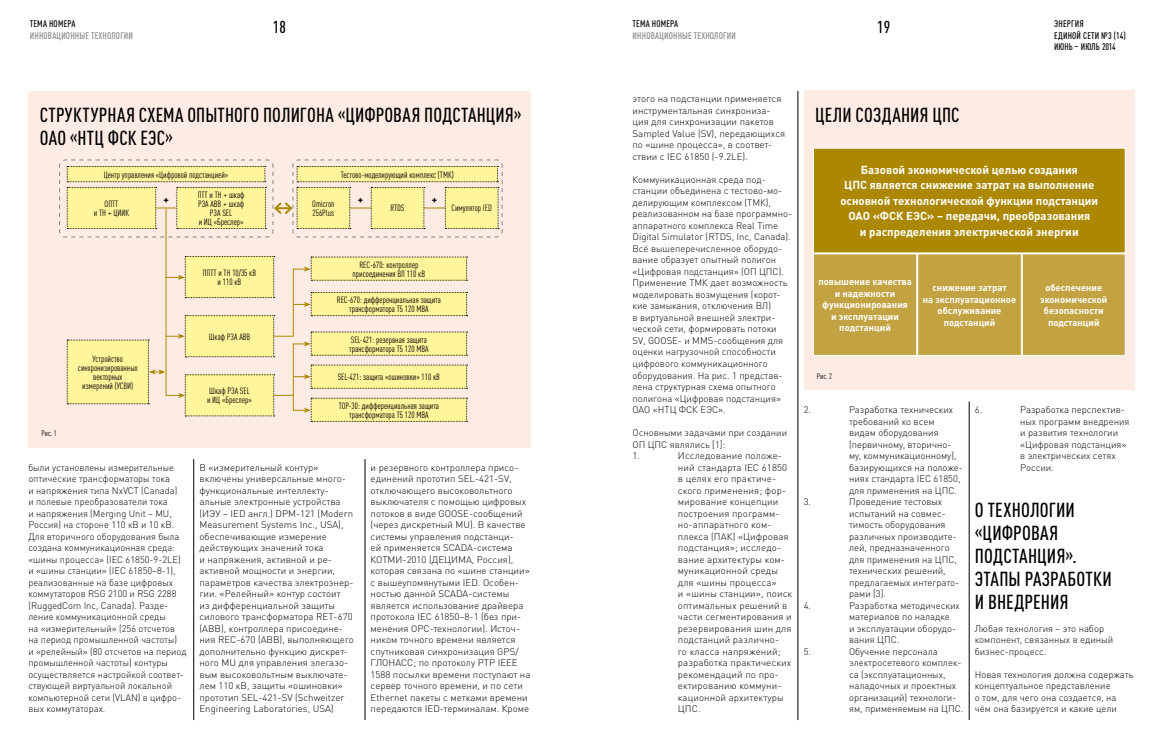
<style>
.page{position:relative;width:1163px;height:752px;background:#fff}
.page>*{position:absolute;margin:0;border:0;box-sizing:border-box;transform-origin:0 0}
.t1{font:500 condensed 20px/23px "DIN Pro";letter-spacing:.01em;color:#000}
.t2{font:500 condensed 17px "DIN Pro";color:#000}
.t3{font:700 11.5px/15.5px "DIN Pro";color:#fff}
.t4{font:700 10px "DIN Pro";color:#000}
.t5{font:300 9.5px/11.5px "DIN Pro";color:#000}
.t6{font:700 9.5px/11.5px "DIN Pro";color:#fff;text-align:center}
.t7{font:500 condensed 9.5px/11.5px "DIN Pro";letter-spacing:.02em;color:#000}
.t8{font:500 condensed 9.5px "DIN Pro";letter-spacing:.02em;color:#868786}
.t9{font:condensed 9px/9px "DIN Pro";color:#000}
.t10{font:condensed 8px "DIN Pro";color:#000}
</style>
<div class="page">
<hr style="left:797px;top:91px;width:1px;height:628px;background:#000">
<hr style="left:968px;top:401px;width:1px;height:318px;background:#000">
<hr style="left:193px;top:459px;width:1px;height:260px;background:#000">
<hr style="left:365px;top:459px;width:1px;height:260px;background:#000">
<div style="left:28px;top:91px;width:502px;height:356px;background:#fdece4"></div>
<svg style="left:59px;top:159px;width:444px;height:263px"></svg>
<div style="left:803px;top:91px;width:331px;height:299px;background:#fdece4"></div>
<div style="left:813px;top:148px;width:311px;height:105px;background:#ac8800"></div>
<div style="left:813px;top:254px;width:103px;height:101px;background:#c3a241"></div>
<div style="left:812px;top:253px;width:105px;height:103px;border:1px solid #fff"></div>
<div style="left:917px;top:254px;width:104px;height:101px;background:#c3a241"></div>
<div style="left:917px;top:253px;width:104px;height:103px;border:1px solid #fff"></div>
<div style="left:1022px;top:254px;width:102px;height:101px;background:#c3a241"></div>
<div style="left:1021px;top:253px;width:104px;height:103px;border:1px solid #fff"></div>
<p class="t7" style="left:30px;top:17px;width:47px">Тема номера</p>
<p class="t8" style="left:30px;top:28px;width:99px">Инновационные технологии</p>
<h2 class="t2" style="left:273px;top:14px;width:15px">18</h2>
<h2 class="t2" style="left:876px;top:14px;width:15px">19</h2>
<p class="t7" style="left:1054px;top:17px;width:73px">энергия<br>единой сети №3 (14)<br>ИЮНЬ – ИЮЛЬ 2014</p>
<p class="t7" style="left:632px;top:17px;width:47px">Тема номера</p>
<p class="t8" style="left:632px;top:28px;width:99px">Инновационные технологии</p>
<h1 class="t1" style="left:40px;top:101px;width:483px">Структурная схема опытного поли гона «Цифровая подстанция»<br>ОАО «НТЦ ФСК ЕЭС»</h1>
<p class="t9" style="left:104px;top:169px;width:126px">Центр управления «Цифровой подстанцией»</p>
<p class="t9" style="left:341px;top:169px;width:115px">Тестово-моделирующий комплекс (ТМ К)</p>
<p class="t4" style="left:357px;top:193px;width:7px">+</p>
<p class="t4" style="left:432px;top:193px;width:7px">+</p>
<p class="t9" style="left:390px;top:203px;width:16px">RTDS</p>
<p class="t9" style="left:94px;top:198px;width:37px;text-indent:11px">ОПТТ<br>и ТН + ЦИИК</p>
<p class="t9" style="left:198px;top:189px;width:48px;text-align:center">ПТТ и ТН + шкаф<br>РЗА АВВ + шкаф<br>РЗА SEL<br>и ИЦ «Бреслер»</p>
<p class="t4" style="left:163px;top:193px;width:7px">+</p>
<p class="t9" style="left:312px;top:198px;width:24px">Omicron<br>256Plus</p>
<p class="t9" style="left:451px;top:203px;width:42px">Симулятор IED</p>
<p class="t10" style="left:42px;top:427px;width:17px">Рис. 1</p>
<p class="t9" style="left:78px;top:353px;width:61px;text-align:center">Устройство синхронизированных векторных измерений (УСВИ)</p>
<p class="t9" style="left:203px;top:267px;width:5px">ППТТ</p>
<p class="t9" style="left:217px;top:267px;width:39px">и ТН 10/35 кВ и 110 кВ</p>
<p class="t9" style="left:352px;top:259px;width:73px;text-align:center">REC-670: контроллер присоединения ВЛ 110 кВ</p>
<p class="t9" style="left:349px;top:294px;width:93px;text-indent:-12px">REC-670: дифференциальная защита трансформатора Т5 120 МВА</p>
<p class="t9" style="left:349px;top:334px;width:79px">SEL-421: резервная защита трансформатора Т5 120 МВА</p>
<p class="t9" style="left:337px;top:371px;width:103px">SEL-421: защита «ошиновки» 110 кВ</p>
<p class="t9" style="left:349px;top:400px;width:91px;text-indent:-11px">TOP-30: дифференциальная защита трансформатора Т5 120 МВА</p>
<p class="t9" style="left:209px;top:331px;width:36px">Шкаф РЗА АВВ</p>
<p class="t9" style="left:207px;top:386px;width:46px">Шкаф РЗА SEL и ИЦ «Бреслер»</p>
<p class="t5" style="left:28px;top:461px;width:160px">были установлены измерительные оптические трансформаторы тока<br>и напряжения типа NxVCT (Canada)<br>и полевые преобразователи тока<br>и напряжения (Merging Unit – MU,<br>Россия) на стороне 110 кВ и 10 кВ.<br>Для вторичного оборудования была создана коммуникационная среда: «шины процесса» (IEC 61850-9-2LE) и «шины станции» (IEC 61850–8-1), реализованные на базе цифровых коммутаторов RSG 2100 и RSG 2288 (RuggedCom Inc, Canada). Разде&shy;ление коммуникационной среды<br>на «измерительный» (256 отсчетов на период промышленной частоты)<br>и «релейный» (80 отсчетов на период промышленной частоты) контуры осуществляется настройкой соответ&shy;ствующей виртуальной локальной компьютерной сети (VLAN) в цифро&shy;вых коммутаторах.</p>
<p class="t5" style="left:199px;top:461px;width:156px">В «измерительный контур» включены универсальные много&shy;функциональные интеллекту&shy;альные электронные устройства (ИЭУ – IED англ.) DPM-121 (Modern<br>Measurement Systems Inc., USA), обеспечивающие измерение действующих значений тока<br>и напряжения, активной и ре&shy;активной мощности и энергии, параметров качества электроэнер&shy;гии. «Релейный» контур состоит<br>из дифференциальной защиты силового трансформатора RET-670 (ABB), контроллера присоедине&shy;ния REC-670 (ABB), выполняющего дополнительно функцию дискрет&shy;ного MU для управления элегазо&shy;вым высоковольтным выключате&shy;лем 110 кВ, защиты «ошиновки» прототип SEL-421-SV (Schweitzer<br>Engineering Laboratories, USA)</p>
<p class="t5" style="left:370px;top:461px;width:161px">и резервного контроллера присо&shy;единений прототип SEL-421-SV, отключающего высоковольтного выключателя с помощью цифровых потоков в виде GOOSE-сообщений (через дискретный MU). В качестве системы управления подстанци-<br>ей применяется SCADA-система<br>КОТМИ-2010 (ДЕЦИМА, Россия), которая связана по «шине станции» с вышеупомянутыми IED. Особен&shy;ностью данной SCADA-системы является использование драйвера протокола IEC 61850–8-1 (без при&shy;менения OPC-технологии). Источ&shy;ником точного времени является спутниковая синхронизация GPS/<br>ГЛОНАСС; по протоколу PTP IEEE<br>1588 посылки времени поступают на сервер точного времени, и по сети<br>Ethernet пакеты с метками времени передаются IED-терминалам. Кроме</p>
<p class="t5" style="left:632px;top:93px;width:154px">этого на подстанции применяется инструментальная синхрониза&shy;ция для синхронизации пакетов<br>Sampled Value (SV), передающихся по «шине процесса», в соответ&shy;ствии с IEC 61850 (-9.2LE).</p>
<p class="t5" style="left:632px;top:173px;width:160px">Коммуникационная среда под&shy;станции объединена с тестово-мо&shy;делирующим комплексом (ТМК), реализованном на базе программно&shy;аппаратного комплекса Real Time<br>Digital Simulator (RTDS, Inc, Canada).<br>Всё вышеперечисленное оборудо&shy;вание образует опытный полигон «Цифровая подстанция» (ОП ЦПС).<br>Применение ТМК дает возможность моделировать возмущения (корот&shy;кие замыкания, отключения ВЛ)<br>в виртуальной внешней электри&shy;ческой сети, формировать потоки<br>SV, GOOSE- и MMS-сообщения для оценки нагрузочной способности цифрового коммуникационного оборудования. На рис. 1 представ&shy;лена структурная схема опытного полигона «Цифровая подстанция»<br>ОАО «НТЦ ФСК ЕЭС».</p>
<p class="t5" style="left:632px;top:426px;width:156px">Основными задачами при создании<br>ОП ЦПС являлись [1]:<br>1.</p>
<p class="t5" style="left:677px;top:449px;width:116px">Исследование положе&shy;ний стандарта IEC 61850 в целях его практиче&shy;ского применения; фор&shy;мирование концепции построения программ&shy;но-аппаратного ком&shy;плекса (ПАК) «Цифровая подстанция»; исследо&shy;вание архитектуры ком&shy;муникационной среды для «шины процесса»<br>и «шины станции», поиск оптимальных решений в части сегментирования и резервирования шин для подстанций различно-<br>го класса напряжений; разработка практических рекомендаций по про&shy;ектированию коммуни&shy;кационной архитектуры<br>ЦПС.</p>
<h1 class="t1" style="left:815px;top:101px;width:136px">Цели создания ЦПС</h1>
<p class="t3" style="left:860px;top:161px;width:219px">Базовой экономической целью создания</p>
<p class="t3" style="left:844px;top:177px;width:252px">ЦПС является снижение затрат на выполнение</p>
<p class="t3" style="left:840px;top:192px;width:259px">основной технологической функции подстанции</p>
<p class="t3" style="left:848px;top:208px;width:8px">ОАО</p>
<p class="t3" style="left:859px;top:208px;width:232px;text-indent:13px">«ФСК ЕЭС» – передачи, преобразования и распределения электрической энергии</p>
<p class="t6" style="left:818px;top:275px;width:95px">повышение качества и надежности функционирования и эксплуатации подстанций</p>
<p class="t6" style="left:922px;top:281px;width:95px">снижение затрат<br>на эксплуатационное обслуживание подстанций</p>
<p class="t6" style="left:1039px;top:281px;width:69px">обеспечение экономической безопасности подстанций</p>
<p class="t10" style="left:816px;top:370px;width:17px">Рис. 2</p>
<p class="t5" style="left:803px;top:403px;width:9px">2.</p>
<p class="t5" style="left:849px;top:403px;width:115px">Разработка технических требований ко всем видам оборудования (первичному, вторично&shy;му, коммуникационному), базирующихся на положе&shy;ниях стандарта IEC 61850, для применения на ЦПС.</p>
<p class="t5" style="left:803px;top:495px;width:9px">3.</p>
<p class="t5" style="left:849px;top:495px;width:112px">Проведение тестовых испытаний на совмес&shy;тимость оборудования различных производите&shy;лей, предназначенного для применения на ЦПС, технических решений, предлагаемых интеграто&shy;рами [3].</p>
<p class="t5" style="left:803px;top:599px;width:9px">4.</p>
<p class="t5" style="left:849px;top:599px;width:112px">Разработка методических материалов по наладке<br>и эксплуатации оборудо&shy;вания ЦПС.</p>
<p class="t5" style="left:803px;top:645px;width:9px">5.</p>
<p class="t5" style="left:849px;top:645px;width:116px">Обучение персонала электросетевого комплек&shy;са (эксплуатационных, наладочных и проектных организаций) технологи&shy;ям, применяемым на ЦПС.</p>
<p class="t5" style="left:974px;top:403px;width:9px">6.</p>
<p class="t5" style="left:1020px;top:403px;width:111px">Разработка перспектив&shy;ных программ внедрения и развития технологии «Цифровая подстанция» в электрических сетях<br>России.</p>
<h1 class="t1" style="left:974px;top:496px;width:136px">О технологии «Цифровая подстанция».<br>Этапы разработки и внедрения</h1>
<p class="t5" style="left:974px;top:622px;width:140px">Любая технология – это набор компонент, связанных в единый бизнес-процесс.</p>
<p class="t5" style="left:974px;top:668px;width:160px">Новая технология должна содержать концептуальное представление<br>о том, для чего она создается, на чём она базируется и какие цели</p>
</div>
